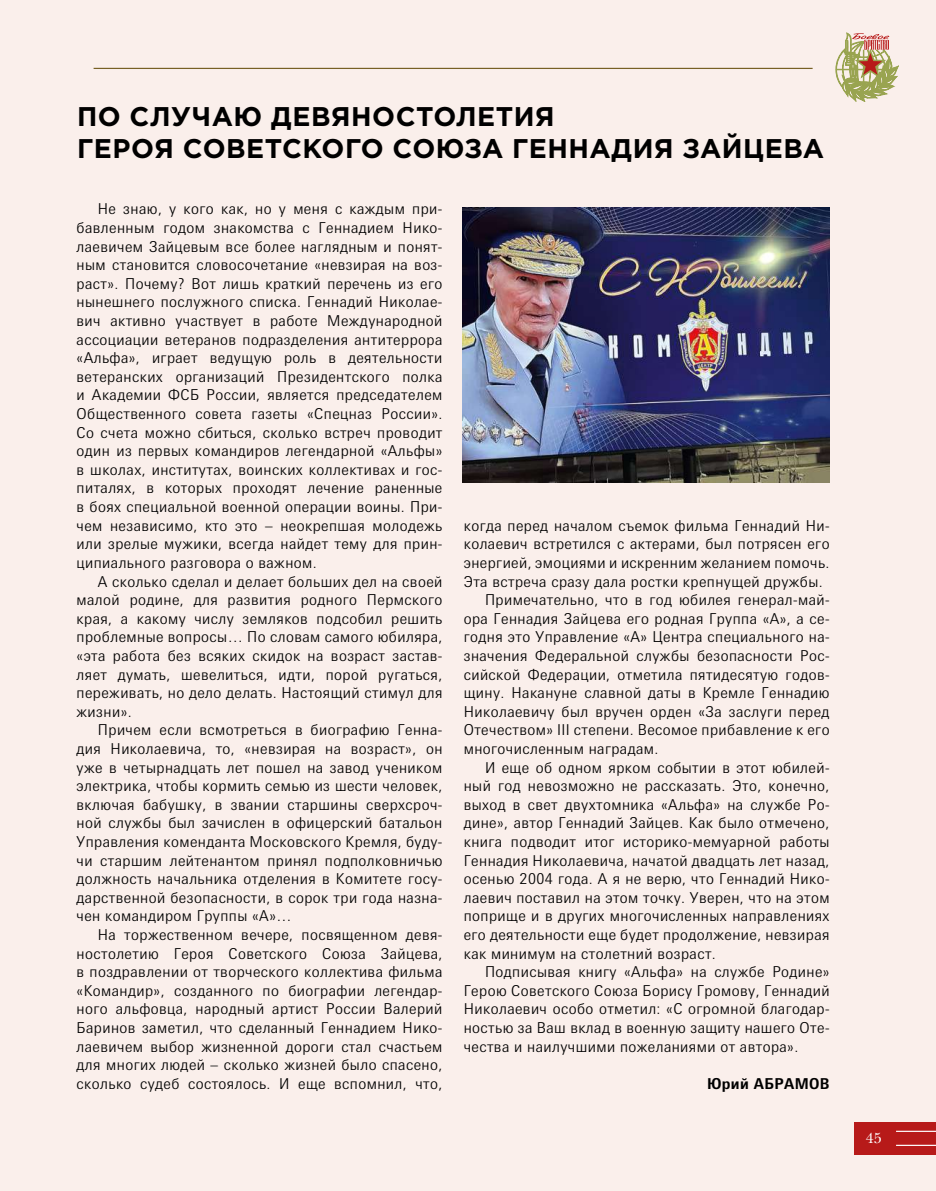
<style>
.page{position:relative;width:936px;height:1191px;background:#fff}
.page>*{position:absolute;margin:0;border:0;box-sizing:border-box;transform-origin:0 0}
.t1{font:700 27px/32.4px "Gotham Pro";letter-spacing:.02em;color:#000}
.t2{font:300 15px/18.6px "Messe Univers";letter-spacing:.025em;color:#000;text-align:justify}
.t3{font:700 15px "Messe Univers";letter-spacing:.025em;color:#000}
.t4{font:15px "New Baskerville C";color:#fff}
</style>
<div class="page">
<div style="left:0;top:0;width:935px;height:1191px;background:#faefeb"></div>
<svg style="left:835px;top:33px;width:63px;height:68px"></svg>
<div style="left:854px;top:1122px;width:81px;height:32px;background:#b71a19"></div>
<hr style="left:896px;top:1144px;width:39px;height:2px;background:#fff">
<hr style="left:896px;top:1130px;width:39px;height:2px;background:#fff">
<hr style="left:94px;top:68px;width:718px;height:1px;background:#776025">
<img style="left:462px;top:207px;width:367px;height:275px">
<h1 class="t1" style="left:77px;top:100px;width:748px">ПО СЛУЧАЮ ДЕВЯНОСТОЛЕТИЯ<br>ГЕРОЯ СОВЕТСКОГО СОЮЗА ГЕННАДИЯ ЗАЙЦЕВА</h1>
<p class="t2" style="left:77px;top:199px;width:367px;text-indent:21px">Не знаю, у кого как, но у меня с каждым при&shy;бавленным годом знакомства с Геннадием Нико&shy;лаевичем Зайцевым все более наглядным и понят&shy;ным становится словосочетание «невзирая на воз&shy;раст». Почему? Вот лишь краткий перечень из его нынешнего послужного списка. Геннадий Николае&shy;вич активно участвует в работе Международной ассоциации ветеранов подразделения антитеррора «Альфа», играет ведущую роль в деятельности ветеранских организаций Президентского полка и Академии ФСБ России, является председателем Общественного совета газеты «Спецназ России».<br>Со счета можно сбиться, сколько встреч проводит один из первых командиров легендарной «Альфы» в школах, институтах, воинских коллективах и гос&shy;питалях, в которых проходят лечение раненные в боях специальной военной операции воины. При&shy;чем независимо, кто это – неокрепшая молодежь или зрелые мужики, всегда найдет тему для прин&shy;ципиального разговора о важном.</p>
<p class="t2" style="left:77px;top:571px;width:367px;text-indent:21px">А сколько сделал и делает больших дел на своей малой родине, для развития родного Пермского края, а какому числу земляков подсобил решить проблемные вопросы… По словам самого юбиляра, «эта работа без всяких скидок на возраст застав&shy;ляет думать, шевелиться, идти, порой ругаться, переживать, но дело делать. Настоящий стимул для жизни».</p>
<p class="t2" style="left:77px;top:720px;width:367px;text-indent:21px">Причем если всмотреться в биографию Генна&shy;дия Николаевича, то, «невзирая на возраст», он уже в четырнадцать лет пошел на завод учеником электрика, чтобы кормить семью из шести человек, включая бабушку, в звании старшины сверхсроч&shy;ной службы был зачислен в офицерский батальон Управления коменданта Московского Кремля, буду&shy;чи старшим лейтенантом принял подполковничью должность начальника отделения в Комитете госу&shy;дарственной безопасности, в сорок три года назна&shy;чен командиром Группы «А»…</p>
<p class="t2" style="left:77px;top:925px;width:367px;text-indent:21px">На торжественном вечере, посвященном девя&shy;ностолетию Героя Советского Союза Зайцева, в поздравлении от творческого коллектива фильма «Командир», созданного по биографии легендар&shy;ного альфовца, народный артист России Валерий Баринов заметил, что сделанный Геннадием Нико&shy;лаевичем выбор жизненной дороги стал счастьем для многих людей – сколько жизней было спасено, сколько судеб состоялось. И еще вспомнил, что,</p>
<p class="t2" style="left:463px;top:516px;width:367px">когда перед началом съемок фильма Геннадий Ни-</p>
<p class="t2" style="left:463px;top:534px;width:367px">колаевич встретился с актерами, был потрясен его</p>
<p class="t2" style="left:463px;top:553px;width:367px">энергией, эмоциями и искренним желанием помочь.</p>
<p class="t2" style="left:463px;top:571px;width:360px">Эта встреча сразу дала ростки крепнущей дружбы.</p>
<p class="t2" style="left:485px;top:590px;width:346px">Примечательно, что в год юбилея генерал-май-</p>
<p class="t2" style="left:463px;top:609px;width:367px">ора Геннадия Зайцева его родная Группа «А», а се-</p>
<p class="t2" style="left:463px;top:627px;width:367px">годня это Управление «А» Центра специального на-</p>
<p class="t2" style="left:463px;top:646px;width:367px">значения Федеральной службы безопасности Рос-</p>
<p class="t2" style="left:463px;top:664px;width:367px">сийской Федерации, отметила пятидесятую годов-</p>
<p class="t2" style="left:463px;top:683px;width:367px">щину. Накануне славной даты в Кремле Геннадию</p>
<p class="t2" style="left:463px;top:702px;width:367px">Николаевичу был вручен орден «За заслуги перед</p>
<p class="t2" style="left:463px;top:720px;width:367px">Отечеством» III степени. Весомое прибавление к его</p>
<p class="t2" style="left:463px;top:739px;width:196px">многочисленным наградам.</p>
<p class="t2" style="left:485px;top:757px;width:346px">И еще об одном ярком событии в этот юбилей-</p>
<p class="t2" style="left:463px;top:776px;width:367px">ный год невозможно не рассказать. Это, конечно,</p>
<p class="t2" style="left:463px;top:795px;width:367px">выход в свет двухтомника «Альфа» на службе Ро-</p>
<p class="t2" style="left:463px;top:813px;width:367px">дине», автор Геннадий Зайцев. Как было отмечено,</p>
<p class="t2" style="left:463px;top:832px;width:367px">книга подводит итог историко-мемуарной работы</p>
<p class="t2" style="left:463px;top:850px;width:367px">Геннадия Николаевича, начатой двадцать лет назад,</p>
<p class="t2" style="left:463px;top:869px;width:367px">осенью 2004 года. А я не верю, что Геннадий Нико-</p>
<p class="t2" style="left:463px;top:888px;width:367px">лаевич поставил на этом точку. Уверен, что на этом</p>
<p class="t2" style="left:463px;top:906px;width:367px">поприще и в других многочисленных направлениях</p>
<p class="t2" style="left:463px;top:925px;width:367px">его деятельности еще будет продолжение, невзирая</p>
<p class="t2" style="left:463px;top:943px;width:254px">как минимум на столетний возраст.</p>
<p class="t2" style="left:485px;top:962px;width:346px">Подписывая книгу «Альфа» на службе Родине»</p>
<p class="t2" style="left:463px;top:981px;width:367px">Герою Советского Союза Борису Громову, Геннадий</p>
<p class="t2" style="left:463px;top:999px;width:367px">Николаевич особо отметил: «С огромной благодар-</p>
<p class="t2" style="left:463px;top:1018px;width:367px">ностью за Ваш вклад в военную защиту нашего Оте-</p>
<p class="t2" style="left:463px;top:1036px;width:336px">чества и наилучшими пожеланиями от автора».</p>
<p class="t3" style="left:707px;top:1074px;width:124px">Юрий АБРАМОВ</p>
<p class="t4" style="left:865px;top:1129px;width:17px">45</p>
</div>
